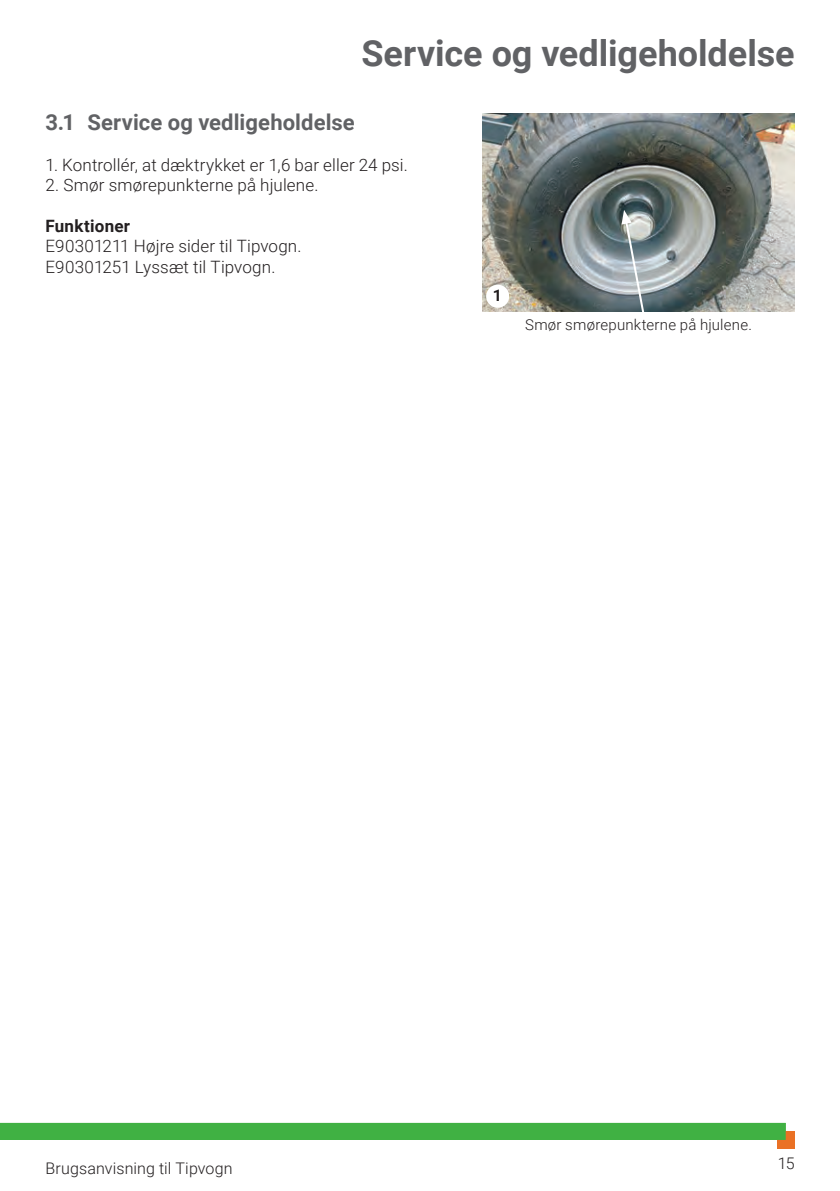
<style>
.page{position:relative;width:840px;height:1191px;background:#fff}
.page>*{position:absolute;margin:0;border:0;box-sizing:border-box;transform-origin:0 0}
.t1{font:700 36px "Roboto";color:#616265}
.t2{font:700 22px "Roboto";letter-spacing:.005em;color:#616265}
.t3{font:300 17px/20.4px "Roboto";letter-spacing:.01em;color:#231f20}
.t4{font:700 17px "Roboto";letter-spacing:.015em;color:#231f20}
.t5{font:300 16px "Roboto";letter-spacing:.01em;color:#231f20}
.t6{font:700 16px "Roboto";color:#231f20}
.t7{font:300 15px "Roboto";letter-spacing:.015em;color:#231f20}
</style>
<div class="page">
<div style="left:776px;top:1131px;width:18px;height:17px;background:#ea7125"></div>
<div style="left:0;top:1123px;width:785px;height:17px;background:#40b143"></div>
<img style="left:482px;top:113px;width:312px;height:199px">
<div style="left:486px;top:285px;width:23px;height:23px;background:#fff;border-radius:50%"></div>
<svg style="left:621px;top:210px;width:25px;height:102px;background:#a0aaae"></svg>
<h1 class="t1" style="left:361px;top:28px;width:434px">Service og vedligeholdelse</h1>
<p class="t2" style="left:45px;top:107px;width:311px">3.1 Service og vedligeholdelse</p>
<p class="t3" style="left:45px;top:154px;width:364px">1. Kontrollér, at dæktrykket er 1,6 bar eller 24 psi.</p>
<p class="t3" style="left:45px;top:174px;width:274px">2. Smør smørepunkterne på hjulene.</p>
<p class="t4" style="left:45px;top:214px;width:86px">Funktioner</p>
<p class="t3" style="left:45px;top:235px;width:257px">E90301211 Højre sider til Tipvogn.<br>E90301251 Lyssæt til Tipvogn.</p>
<p class="t6" style="left:492px;top:284px;width:11px">1</p>
<p class="t7" style="left:525px;top:314px;width:228px">Smør smørepunkterne på hjulene.</p>
<p class="t5" style="left:45px;top:1157px;width:188px">Brugsanvisning til Tipvogn</p>
<p class="t5" style="left:777px;top:1152px;width:18px">15</p>
</div>
